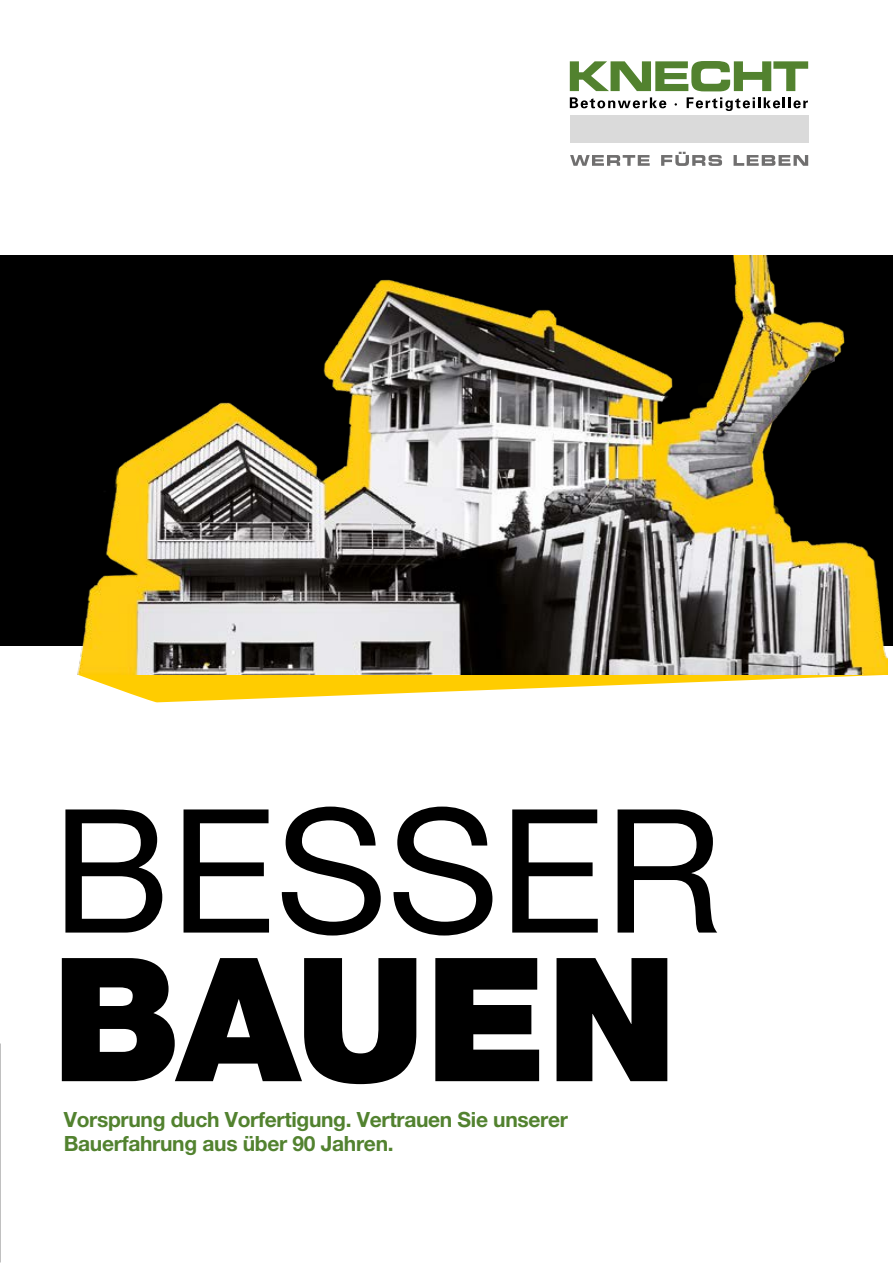
<style>
.page{position:relative;width:893px;height:1263px;background:#fff}
.page>*{position:absolute;margin:0;border:0;box-sizing:border-box;transform-origin:0 0}
.t1{font:172.35px "Helvetica Neue LT Pro";color:#000}
.t2{font:900 172.35px "Helvetica Neue LT Pro";letter-spacing:-.01em;color:#000}
.t3{font:700 21px/24px "Helvetica Neue LT Pro";letter-spacing:-.015em;color:#52822f}
</style>
<div class="page">
<div style="left:570px;top:115px;width:238px;height:27px;background:#dadada"></div>
<svg style="left:570px;top:97px;width:96px;height:11px"></svg>
<svg style="left:687px;top:97px;width:121px;height:14px"></svg>
<svg style="left:570px;top:61px;width:238px;height:30px"></svg>
<svg style="left:570px;top:152px;width:238px;height:14px"></svg>
<div style="left:0;top:256px;width:893px;height:390px;background:#000"></div>
<svg style="left:79px;top:675px;width:804px;height:27px"></svg>
<img style="left:65px;top:255px;width:822px;height:420px">
<h1 class="t1" style="left:52px;top:768px;width:672px">BESSER</h1>
<h1 class="t2" style="left:52px;top:917px;width:627px">BAUEN</h1>
<p class="t3" style="left:64px;top:1107px;width:506px">Vorsprung duch Vorfertigung. Vertrauen Sie unserer<br>Bauerfahrung aus über 90 Jahren.</p>
</div>
